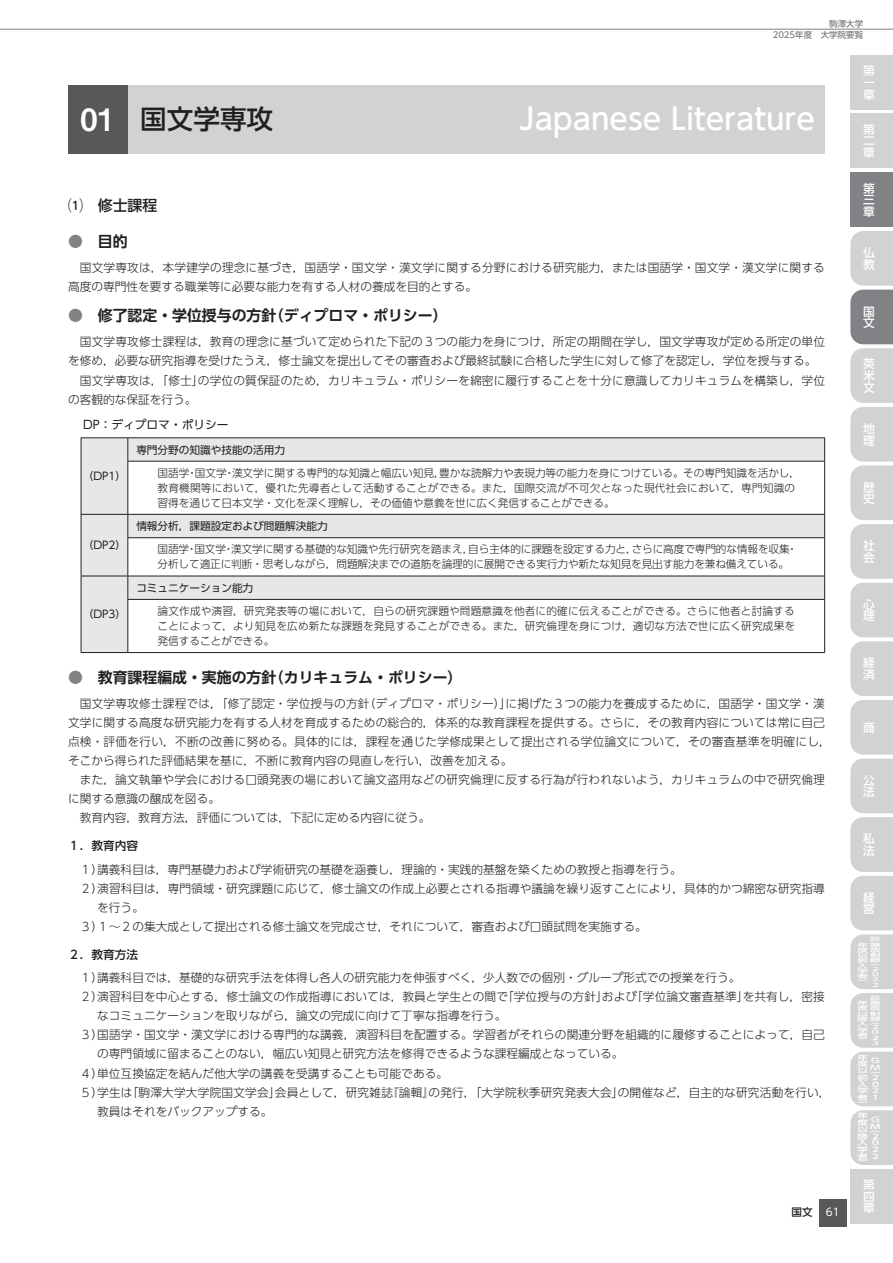
<style>
.page{position:relative;width:893px;height:1263px;background:#fff}
.page>*{position:absolute;margin:0;border:0;box-sizing:border-box;transform-origin:0 0}
.t1{font:500 29.7px "UD Shin Go Pr 6 N";color:#fff}
.t2{font:500 26.55px "UD Shin Go Pr 6 N";color:#231f20}
.t3{font:700 14.85px "UD Shin Go Pr 6 N De";color:#231f20}
.t4{font:500 14.85px "UD Shin Go Pr 6 N";color:#231f20}
.t5{font:300 11.7px/19.2px "UD Shin Go Pr 6 N";letter-spacing:.005em;color:#231f20}
.t6{font:500 11.7px/11.7px "UD Shin Go Pr 6 N";color:#fff}
.t7{font:11.7px "UD Shin Go Pr 6 N";color:#231f20}
.t8{font:500 11.7px "UD Shin Go Pr 6 N";color:#231f20}
.t9{font:300 10.65px/14.9px "UD Shin Go Pr 6 N";color:#231f20}
.t10{font:10.65px "UD Shin Go Pr 6 N";color:#231f20}
.t11{font:10.65px "UD Shin Go Pr 6 N";color:#fff}
.t12{font:500 10.65px "UD Shin Go Pr 6 N";color:#231f20}
.t13{font:500 8.55px/11.2px "UD Shin Go Pr 6 N";color:#808285;text-align:right}
.t14{font:500 6.75px/6.8px "UD Shin Go Pr 6 N";color:#fff;scale:1.59 1}
.t15{font:500 5.25px/5.2px "UD Shin Go Pr 6 N";color:#fff;scale:2 1}
.s1{font-family:"Midashi Go Pr 5 MB31";font-weight:400;font-size:30.9px;color:#fff}
.s2{color:#808285}
</style>
<div class="page">
<div style="left:850px;top:113px;width:43px;height:55px;background:#d1d2d4"></div>
<div style="left:850px;top:1169px;width:43px;height:54px;background:#d1d2d4"></div>
<div style="left:850px;top:55px;width:43px;height:55px;background:#d1d2d4"></div>
<svg style="left:850px;top:231px;width:43px;height:934px;background:#d1d2d3"></svg>
<div style="left:850px;top:172px;width:43px;height:55px;background:#808285"></div>
<div style="left:819px;top:1199px;width:27px;height:27px;background:#57585a"></div>
<hr style="left:0;top:29px;width:893px;height:1px;background:#808285">
<svg style="left:82px;top:438px;width:742px;height:214px"></svg>
<hr style="left:81px;top:437px;width:47px;height:1px;background:#231f20">
<svg style="left:81px;top:438px;width:1px;height:23px"></svg>
<hr style="left:128px;top:437px;width:697px;height:1px;background:#231f20">
<svg style="left:128px;top:438px;width:1px;height:23px"></svg>
<svg style="left:824px;top:438px;width:1px;height:23px"></svg>
<hr style="left:81px;top:461px;width:1px;height:53px;background:#231f20">
<hr style="left:128px;top:461px;width:697px;height:1px;background:#231f20">
<hr style="left:128px;top:461px;width:1px;height:53px;background:#231f20">
<hr style="left:824px;top:461px;width:1px;height:53px;background:#231f20">
<hr style="left:81px;top:514px;width:47px;height:1px;background:#231f20">
<svg style="left:81px;top:515px;width:1px;height:23px"></svg>
<hr style="left:128px;top:514px;width:697px;height:1px;background:#231f20">
<svg style="left:128px;top:515px;width:1px;height:22px"></svg>
<svg style="left:824px;top:515px;width:1px;height:22px"></svg>
<hr style="left:81px;top:538px;width:1px;height:38px;background:#231f20">
<hr style="left:128px;top:537px;width:697px;height:1px;background:#231f20">
<hr style="left:128px;top:538px;width:1px;height:38px;background:#231f20">
<hr style="left:824px;top:538px;width:1px;height:38px;background:#231f20">
<hr style="left:81px;top:576px;width:47px;height:1px;background:#231f20">
<svg style="left:81px;top:576px;width:1px;height:23px"></svg>
<hr style="left:128px;top:576px;width:697px;height:1px;background:#231f20">
<svg style="left:128px;top:576px;width:1px;height:23px"></svg>
<svg style="left:824px;top:576px;width:1px;height:23px"></svg>
<hr style="left:81px;top:599px;width:1px;height:53px;background:#231f20">
<hr style="left:128px;top:599px;width:697px;height:1px;background:#231f20">
<hr style="left:128px;top:600px;width:1px;height:52px;background:#231f20">
<hr style="left:824px;top:600px;width:1px;height:52px;background:#231f20">
<hr style="left:81px;top:652px;width:47px;height:1px;background:#231f20">
<hr style="left:128px;top:652px;width:697px;height:1px;background:#231f20">
<div style="left:119px;top:85px;width:706px;height:68px;background:#d1d2d4"></div>
<div style="left:68px;top:85px;width:60px;height:68px;background:#57585a"></div>
<p class="t13" style="left:773px;top:18px;width:92px">駒澤大学<br>2025年度　大学院要覧</p>
<h2 class="t2" style="left:81px;top:98px;width:194px"><span class="s1">01</span> 国文学専攻</h2>
<h1 class="t1" style="left:519px;top:95px;width:298px">Japanese Literature</h1>
<p class="t4" style="left:68px;top:193px;width:91px">⑴　修士課程</p>
<p class="t3" style="left:68px;top:229px;width:61px"><span class="s2">●</span>　目的</p>
<p class="t5" style="left:68px;top:257px;width:758px">　国文学専攻は，本学建学の理念に基づき，国語学・国文学・漢文学に関する分野における研究能力，または国語学・国文学・漢文学に関する高度の専門性を要する職業等に必要な能力を有する人材の養成を目的とする。</p>
<p class="t3" style="left:68px;top:304px;width:381px"><span class="s2">●</span>　修了認定・学位授与の方針（ディプロマ・ポリシー）</p>
<p class="t5" style="left:68px;top:332px;width:759px">　国文学専攻修士課程は，教育の理念に基づいて定められた下記の３つの能力を身につけ，所定の期間在学し，国文学専攻が定める所定の単位を修め，必要な研究指導を受けたうえ，修士論文を提出してその審査および最終試験に合格した学生に対して修了を認定し，学位を授与する。　国文学専攻は，「修士」の学位の質保証のため，カリキュラム・ポリシーを綿密に履行することを十分に意識してカリキュラムを構築し，学位の客観的な保証を行う。</p>
<p class="t7" style="left:83px;top:416px;width:147px">DP：ディプロマ・ポリシー</p>
<p class="t10" style="left:83px;top:467px;width:45px">（DP1）</p>
<p class="t10" style="left:83px;top:536px;width:45px">（DP2）</p>
<p class="t10" style="left:136px;top:441px;width:150px">専門分野の知識や技能の活用力</p>
<p class="t9" style="left:158px;top:465px;width:644px">国語学・国文学・漢文学に関する専門的な知識と幅広い知見，豊かな読解力や表現力等の能力を身につけている。その専門知識を活かし，教育機関等において，優れた先導者として活動することができる。また，国際交流が不可欠となった現代社会において，専門知識の習得を通じて日本文学・文化を深く理解し，その価値や意義を世に広く発信することができる。</p>
<p class="t10" style="left:136px;top:517px;width:193px">情報分析，課題設定および問題解決能力</p>
<p class="t9" style="left:158px;top:542px;width:641px">国語学・国文学・漢文学に関する基礎的な知識や先行研究を踏まえ，自ら主体的に課題を設定する力と，さらに高度で専門的な情報を収集・分析して適正に判断・思考しながら，問題解決までの道筋を論理的に展開できる実行力や新たな知見を見出す能力を兼ね備えている。</p>
<p class="t10" style="left:136px;top:579px;width:118px">コミュニケーション能力</p>
<p class="t9" style="left:158px;top:603px;width:639px;text-align:justify">論文作成や演習，研究発表等の場において，自らの研究課題や問題意識を他者に的確に伝えることができる。さらに他者と討論することによって，より知見を広め新たな課題を発見することができる。また，研究倫理を身につけ，適切な方法で世に広く研究成果を発信することができる。</p>
<p class="t3" style="left:68px;top:665px;width:396px"><span class="s2">●</span>　教育課程編成・実施の方針（カリキュラム・ポリシー）</p>
<p class="t5" style="left:68px;top:693px;width:764px">　国文学専攻修士課程では，「修了認定・学位授与の方針（ディプロマ・ポリシー）」に掲げた３つの能力を養成するために，国語学・国文学・漢文学に関する高度な研究能力を有する人材を育成するための総合的，体系的な教育課程を提供する。さらに，その教育内容については常に自己点検・評価を行い，不断の改善に努める。具体的には，課程を通じた学修成果として提出される学位論文について，その審査基準を明確にし，そこから得られた評価結果を基に，不断に教育内容の見直しを行い，改善を加える。<br>　また，論文執筆や学会における口頭発表の場において論文盗用などの研究倫理に反する行為が行われないよう，カリキュラムの中で研究倫理に関する意識の醸成を図る。<br>　教育内容，教育方法，評価については，下記に定める内容に従う。</p>
<p class="t8" style="left:68px;top:836px;width:72px">１．教育内容</p>
<p class="t5" style="left:68px;top:859px;width:615px">　１）講義科目は，専門基礎力および学術研究の基礎を涵養し，理論的・実践的基盤を築くための教授と指導を行う。</p>
<p class="t5" style="left:68px;top:878px;width:758px">　２）演習科目は，専門領域・研究課題に応じて，修士論文の作成上必要とされる指導や議論を繰り返すことにより，具体的かつ綿密な研究指導</p>
<p class="t5" style="left:97px;top:897px;width:48px">を行う。</p>
<p class="t5" style="left:68px;top:916px;width:580px">　３）１～２の集大成として提出される修士論文を完成させ，それについて，審査および口頭試問を実施する。</p>
<p class="t8" style="left:68px;top:945px;width:72px">２．教育方法</p>
<p class="t5" style="left:68px;top:967px;width:674px">　１）講義科目では，基礎的な研究手法を体得し各人の研究能力を伸張すべく，少人数での個別・グループ形式での授業を行う。</p>
<p class="t5" style="left:68px;top:987px;width:758px">　２）演習科目を中心とする，修士論文の作成指導においては，教員と学生との間で「学位授与の方針」および「学位論文審査基準」を共有し，密接</p>
<p class="t5" style="left:97px;top:1006px;width:411px">なコミュニケーションを取りながら，論文の完成に向けて丁寧な指導を行う。</p>
<p class="t5" style="left:68px;top:1025px;width:758px">　３）国語学・国文学・漢文学における専門的な講義，演習科目を配置する。学習者がそれらの関連分野を組織的に履修することによって，自己</p>
<p class="t5" style="left:97px;top:1044px;width:528px">の専門領域に留まることのない，幅広い知見と研究方法を修得できるような課程編成となっている。</p>
<p class="t5" style="left:68px;top:1063px;width:382px">　４）単位互換協定を結んだ他大学の講義を受講することも可能である。</p>
<p class="t5" style="left:68px;top:1082px;width:764px">　５）学生は「駒澤大学大学院国文学会」会員として，研究雑誌『論輯』の発行，「大学院秋季研究発表大会」の開催など，自主的な研究活動を行い，</p>
<p class="t5" style="left:97px;top:1101px;width:177px">教員はそれをバックアップする。</p>
<p class="t10" style="left:83px;top:606px;width:45px">（DP3）</p>
<p class="t12" style="left:792px;top:1203px;width:23px">国文</p>
<p class="t11" style="left:826px;top:1203px;width:16px">61</p>
<p class="t6" style="left:863px;top:65px;width:13px;text-align:justify">第一章</p>
<p class="t6" style="left:863px;top:123px;width:13px;text-align:justify">第二章</p>
<p class="t6" style="left:863px;top:182px;width:13px;text-align:justify">第三章</p>
<p class="t6" style="left:863px;top:246px;width:13px">仏教</p>
<p class="t6" style="left:863px;top:305px;width:13px">国文</p>
<p class="t6" style="left:863px;top:358px;width:13px;text-align:justify">英米文</p>
<p class="t6" style="left:863px;top:422px;width:13px">地理</p>
<p class="t6" style="left:863px;top:481px;width:13px">歴史</p>
<p class="t6" style="left:863px;top:539px;width:13px">社会</p>
<p class="t6" style="left:863px;top:598px;width:13px">心理</p>
<p class="t6" style="left:863px;top:657px;width:13px">経済</p>
<p class="t6" style="left:863px;top:721px;width:13px">商</p>
<p class="t6" style="left:863px;top:774px;width:13px">公法</p>
<p class="t6" style="left:863px;top:832px;width:13px">私法</p>
<p class="t6" style="left:863px;top:891px;width:13px">経営</p>
<p class="t15" style="left:857px;top:936px;width:13px;text-align:right">診<br>療<br>放<br>以射線</p>
<p class="t15" style="left:870px;top:960px;width:7px">（<br>２<br>０<br>２<br>２</p>
<p class="t15" style="left:857px;top:942px;width:7px">年度</p>
<p class="t15" style="left:857px;top:958px;width:7px;text-align:justify">前入学者）</p>
<p class="t15" style="left:857px;top:995px;width:13px;text-align:right">診<br>療<br>放<br>以射降線</p>
<p class="t15" style="left:870px;top:1019px;width:7px">（<br>２<br>０<br>２<br>３</p>
<p class="t15" style="left:857px;top:1000px;width:7px">年度</p>
<p class="t15" style="left:857px;top:1021px;width:7px;text-align:justify">入学者）</p>
<p class="t14" style="left:857px;top:1054px;width:16px">年<br>度<br>以（前２入０学２者１）</p>
<p class="t14" style="left:870px;top:1057px;width:8px">Ｇ<br>Ｍ</p>
<p class="t14" style="left:857px;top:1112px;width:16px">年<br>度<br>以（降２入０学２者２）</p>
<p class="t14" style="left:870px;top:1116px;width:8px">Ｇ<br>Ｍ</p>
<p class="t6" style="left:863px;top:1178px;width:13px;text-align:justify">第四章</p>
</div>
